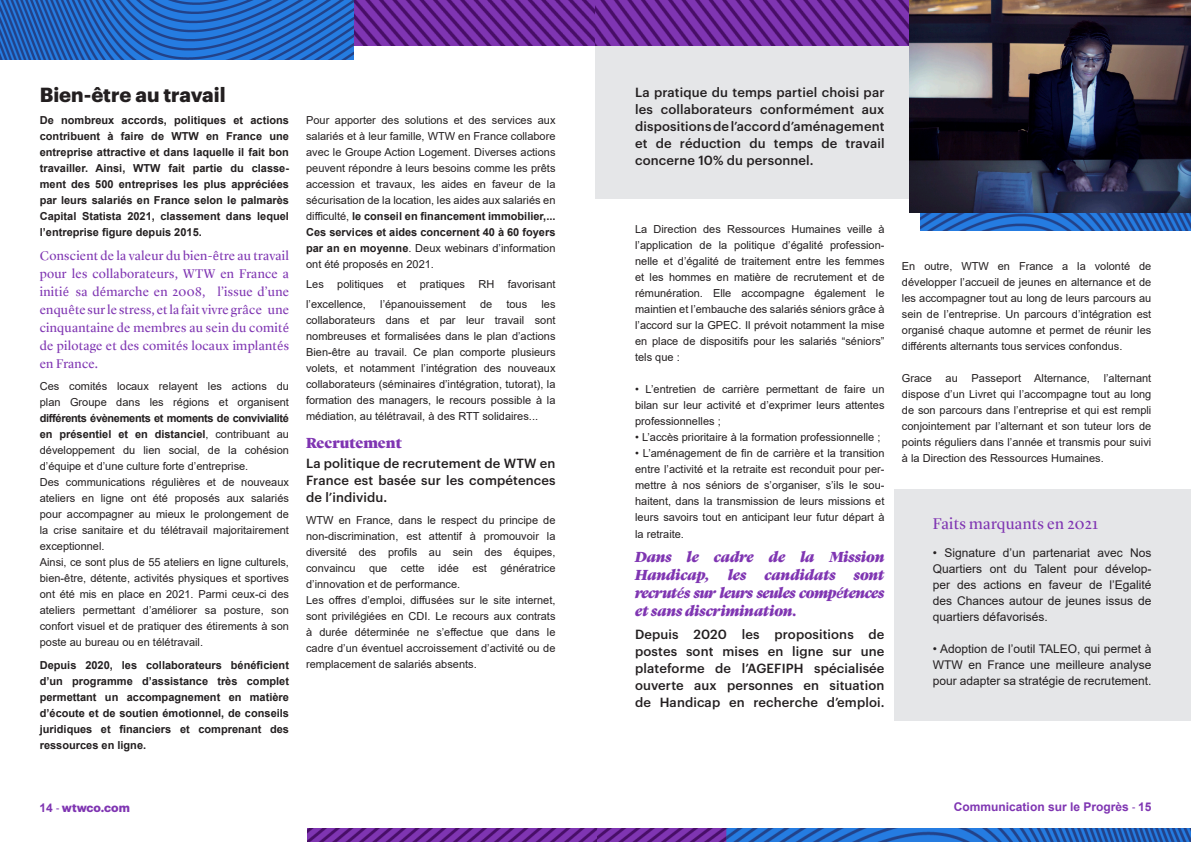
<style>
.page{position:relative;width:1191px;height:842px;background:#fff}
.page>*{position:absolute;margin:0;border:0;box-sizing:border-box;transform-origin:0 0}
.SOUS_TITRES{font:700 20px "Graphik";color:#231f20}
.exergue_lyon_regular{font:16px "Lyon Display Web";letter-spacing:.02em;color:#7f35b2}
.Exergue_Ultraviolet{font:italic 900 15px/18px "Lyon Display Web";letter-spacing:-.03em;color:#7f35b2;text-align:justify}
.Exergue_Ultraviolet-2{font:900 15px "Lyon Display Web";letter-spacing:-.01em;color:#7f35b2}
.Exergue_Black{font:500 13px/17px "Graphik";letter-spacing:.01em;color:#231f20;text-align:justify}
.Exergue_Ultraviolet-3{font:13px/18px "Lyon Display Web";letter-spacing:.02em;color:#7f35b2;text-align:justify}
.PARAGRAPHE{font:12px/16px "Arial";color:#231f20;text-align:justify}
.Page_Footer__6pt_Bla{font:700 12px "Arial";color:#7f35b2}
.Page_Footer__6pt_Bla-2{font:700 12px "Graphik";color:#7f35b2}
.PARAGRAPHE-2{font:11px/16px "Arial";color:#231f20;text-align:justify}
.PARAGRAPHE-3{font:700 11px/16px "Arial";color:#231f20}
.PARAGRAPHE-4{font:700 11px "Arial";letter-spacing:-.03em;color:#231f20}
.s1{font-family:"Cambria"}
.s2{font-weight:400}
.s3{font-weight:700}
.s4{font-family:"Arial"}
.s5{font-family:"Arial Narrow";font-weight:400}
.s6{font-family:"Cambria";font-weight:700}
</style>
<div class="page">
<div style="left:595px;top:45px;width:314px;height:153px;background:#e5e6e8"></div>
<img style="left:353px;top:0;width:556px;height:45px">
<div style="left:894px;top:489px;width:297px;height:231px;background:#e5e6e8"></div>
<img style="left:0;top:0;width:353px;height:60px">
<img style="left:307px;top:828px;width:884px;height:14px">
<img style="left:920px;top:213px;width:271px;height:17px">
<img style="left:909px;top:0;width:282px;height:213px">
<p class="SOUS_TITRES" style="left:40px;top:79px;width:187px">Bien-être au travail</p>
<p class="PARAGRAPHE-3" style="left:40px;top:112px;width:251px">De nombreux accords, politiques et actions contribuent à faire de WTW en France une</p>
<p class="PARAGRAPHE-3" style="left:40px;top:144px;width:251px;text-align:justify">entreprise attractive et dans laquelle il fait bon travailler. Ainsi, WTW fait partie du classe&shy;ment des 500 entreprises les plus appréciées par leurs salariés en France selon le palmarès</p>
<p class="PARAGRAPHE-3" style="left:40px;top:208px;width:251px">Capital Statista 2021, classement dans lequel l’entreprise figure depuis 2015.</p>
<p class="Exergue_Ultraviolet-3" style="left:40px;top:248px;width:251px">Conscient de la valeur du bien-<span class="s1">ê</span>tre au travail pour les collaborateurs, WTW en France a initi<span class="s1">é</span> sa d<span class="s1">é</span>marche en 2008, à l’issue d’une enqu<span class="s1">ê</span>te sur le stress, et la fait vivre gr<span class="s1">â</span>ce à une cinquantaine de membres au sein du comit<span class="s1">é </span>de pilotage et des comit<span class="s1">é</span>s locaux implant<span class="s1">é</span>s</p>
<p class="Exergue_Ultraviolet-3" style="left:40px;top:356px;width:60px">en France.</p>
<p class="PARAGRAPHE-2" style="left:40px;top:378px;width:251px">Ces comités locaux relayent les actions du plan Groupe dans les régions et organisent</p>
<p class="PARAGRAPHE-4" style="left:40px;top:410px;width:251px">différents évènements et moments de convivialité</p>
<p class="PARAGRAPHE-3" style="left:40px;top:426px;width:251px">en présentiel et en distanciel<span class="s2">, contribuant au</span></p>
<p class="PARAGRAPHE-2" style="left:40px;top:442px;width:251px">développement du lien social, de la cohésion d’équipe et d’une culture forte d’entreprise.</p>
<p class="PARAGRAPHE-2" style="left:40px;top:474px;width:251px">Des communications régulières et de nouveaux ateliers en ligne ont été proposés aux salariés pour accompagner au mieux le prolongement de la crise sanitaire et du télétravail majoritairement</p>
<p class="PARAGRAPHE-2" style="left:40px;top:538px;width:66px">exceptionnel.</p>
<p class="PARAGRAPHE-2" style="left:40px;top:554px;width:251px">Ainsi, ce sont plus de 55 ateliers en ligne culturels, bien-être, détente, activités physiques et sportives ont été mis en place en 2021. Parmi ceux-ci des ateliers permettant d’améliorer sa posture, son confort visuel et de pratiquer des étirements à son poste au bureau ou en télétravail.</p>
<p class="PARAGRAPHE-3" style="left:40px;top:657px;width:251px">Depuis 2020, les collaborateurs bénéficient d’un programme d’assistance très complet</p>
<p class="PARAGRAPHE-3" style="left:40px;top:689px;width:251px;text-align:justify">permettant un accompagnement en matière d’écoute et de soutien émotionnel, de conseils juridiques et financiers et comprenant des</p>
<p class="PARAGRAPHE-3" style="left:40px;top:737px;width:108px">ressources en ligne.</p>
<p class="PARAGRAPHE-2" style="left:306px;top:112px;width:251px">Pour apporter des solutions et des services aux</p>
<p class="PARAGRAPHE-2" style="left:306px;top:128px;width:251px">salariés et à leur famille, WTW en France collabore avec le Groupe Action Logement. Diverses actions peuvent répondre à leurs besoins comme les prêts accession et travaux, les aides en faveur de la</p>
<p class="PARAGRAPHE-2" style="left:306px;top:192px;width:251px">sécurisation de la location, les aides aux salariés en difficulté, <span class="s3">le conseil en financement immobilier,...<br>Ces services et aides concernent 40 à 60 foyers par an en moyenne</span>. Deux webinars d’information ont été proposés en 2021.</p>
<p class="PARAGRAPHE-2" style="left:306px;top:276px;width:251px">Les politiques et pratiques RH favorisant</p>
<p class="PARAGRAPHE-2" style="left:306px;top:296px;width:61px">l’excellence,</p>
<p class="PARAGRAPHE-2" style="left:380px;top:296px;width:87px">l’épanouissement</p>
<p class="PARAGRAPHE-2" style="left:480px;top:296px;width:14px">de</p>
<p class="PARAGRAPHE-2" style="left:506px;top:296px;width:22px">tous</p>
<p class="PARAGRAPHE-2" style="left:541px;top:296px;width:16px">les</p>
<p class="PARAGRAPHE-2" style="left:306px;top:312px;width:251px">collaborateurs dans et par leur travail sont</p>
<p class="PARAGRAPHE-2" style="left:306px;top:328px;width:251px">nombreuses et formalisées dans le plan d’actions Bien-être au travail. Ce plan comporte plusieurs volets, et notamment l’intégration des nouveaux collaborateurs (séminaires d’intégration, tutorat), la formation des managers, le recours possible à la médiation, au télétravail, à des RTT solidaires...</p>
<p class="Exergue_Ultraviolet-2" style="left:306px;top:437px;width:97px">Recrutement</p>
<p class="Exergue_Black" style="left:306px;top:454px;width:251px">La politique de recrutement de WTW en France est basée sur les compétences de l’individu.</p>
<p class="PARAGRAPHE-2" style="left:306px;top:512px;width:251px">WTW en France, dans le respect du principe de non-discrimination, est attentif à promouvoir la</p>
<p class="PARAGRAPHE-2" style="left:306px;top:544px;width:251px">diversité des profils au sein des équipes,</p>
<p class="PARAGRAPHE-2" style="left:306px;top:560px;width:251px">convaincu que cette idée est génératrice</p>
<p class="PARAGRAPHE-2" style="left:306px;top:576px;width:156px">d’innovation et de performance.</p>
<p class="PARAGRAPHE-2" style="left:306px;top:592px;width:251px">Les offres d’emploi, diffusées sur le site internet, sont privilégiées en CDI. Le recours aux contrats à durée déterminée ne s’effectue que dans le cadre d’un éventuel accroissement d’activité ou de</p>
<p class="PARAGRAPHE-2" style="left:306px;top:656px;width:172px">remplacement de salariés absents.</p>
<p class="Page_Footer__6pt_Bla-2" style="left:40px;top:799px;width:92px"><span class="s4">14</span> <span class="s5">-</span> wtwco.com</p>
<p class="Exergue_Black" style="left:635px;top:83px;width:251px">La pratique du temps partiel choisi par les collaborateurs conformément aux dispositions de l’accord d’aménagement et de réduction du temps de travail concerne 10% du personnel.</p>
<p class="PARAGRAPHE-2" style="left:635px;top:221px;width:251px">La Direction des Ressources Humaines veille à l’application de la politique d’égalité profession&shy;nelle et d’égalité de traitement entre les femmes et les hommes en matière de recrutement et de</p>
<p class="PARAGRAPHE-2" style="left:635px;top:285px;width:251px">rémunération. Elle accompagne également le</p>
<p class="PARAGRAPHE-2" style="left:635px;top:301px;width:251px">maintien et l’embauche des salariés séniors grâce à l’accord sur la GPEC. Il prévoit notamment la mise en place de dispositifs pour les salariés “séniors” tels que :</p>
<p class="PARAGRAPHE-2" style="left:635px;top:381px;width:251px">• L’entretien de carrière permettant de faire un</p>
<p class="PARAGRAPHE-2" style="left:635px;top:397px;width:251px">bilan sur leur activité et d’exprimer leurs attentes</p>
<p class="PARAGRAPHE-2" style="left:635px;top:413px;width:87px">professionnelles ;</p>
<p class="PARAGRAPHE-2" style="left:635px;top:429px;width:247px">• L’accès prioritaire à la formation professionnelle ;</p>
<p class="PARAGRAPHE-2" style="left:635px;top:445px;width:251px">• L’aménagement de fin de carrière et la transition entre l’activité et la retraite est reconduit pour per&shy;mettre à nos séniors de s’organiser, s’ils le sou&shy;haitent, dans la transmission de leurs missions et leurs savoirs tout en anticipant leur futur départ à</p>
<p class="PARAGRAPHE-2" style="left:635px;top:526px;width:50px">la retraite.</p>
<p class="Exergue_Ultraviolet" style="left:635px;top:549px;width:251px">Dans le cadre de la Mission Handicap, les candidats sont recrut<span class="s6">é</span>s sur leurs seules comp<span class="s6">é</span>tences et sans discrimination.</p>
<p class="Exergue_Black" style="left:635px;top:625px;width:251px">Depuis 2020 les propositions de postes sont mises en ligne sur une plateforme de l’AGEFIPH spécialisée ouverte aux personnes en situation de Handicap en recherche d’emploi.</p>
<p class="PARAGRAPHE-2" style="left:902px;top:258px;width:251px">En outre, WTW en France a la volonté de</p>
<p class="PARAGRAPHE-2" style="left:902px;top:274px;width:251px">développer l’accueil de jeunes en alternance et de les accompagner tout au long de leurs parcours au sein de l’entreprise. Un parcours d’intégration est organisé chaque automne et permet de réunir les différents alternants tous services confondus.</p>
<p class="PARAGRAPHE-2" style="left:902px;top:370px;width:251px">Grace au Passeport Alternance, l’alternant</p>
<p class="PARAGRAPHE-2" style="left:902px;top:386px;width:251px">dispose d’un Livret qui l’accompagne tout au long de son parcours dans l’entreprise et qui est rempli</p>
<p class="PARAGRAPHE-2" style="left:902px;top:418px;width:251px">conjointement par l’alternant et son tuteur lors de points réguliers dans l’année et transmis pour suivi à la Direction des Ressources Humaines.</p>
<p class="exergue_lyon_regular" style="left:933px;top:517px;width:167px">Faits marquants en 2021</p>
<p class="PARAGRAPHE" style="left:933px;top:545px;width:220px">• Signature d’un partenariat avec Nos Quartiers ont du Talent pour dévelop&shy;per des actions en faveur de l’Egalité des Chances autour de jeunes issus de</p>
<p class="PARAGRAPHE" style="left:933px;top:609px;width:116px">quartiers défavorisés.</p>
<p class="PARAGRAPHE" style="left:933px;top:641px;width:220px">• Adoption de l’outil TALEO, qui permet à WTW en France une meilleure analyse pour adapter sa stratégie de recrutement.</p>
<p class="Page_Footer__6pt_Bla" style="left:954px;top:798px;width:199px">Communication sur le Progrès <span class="s5">-</span> 15</p>
</div>
